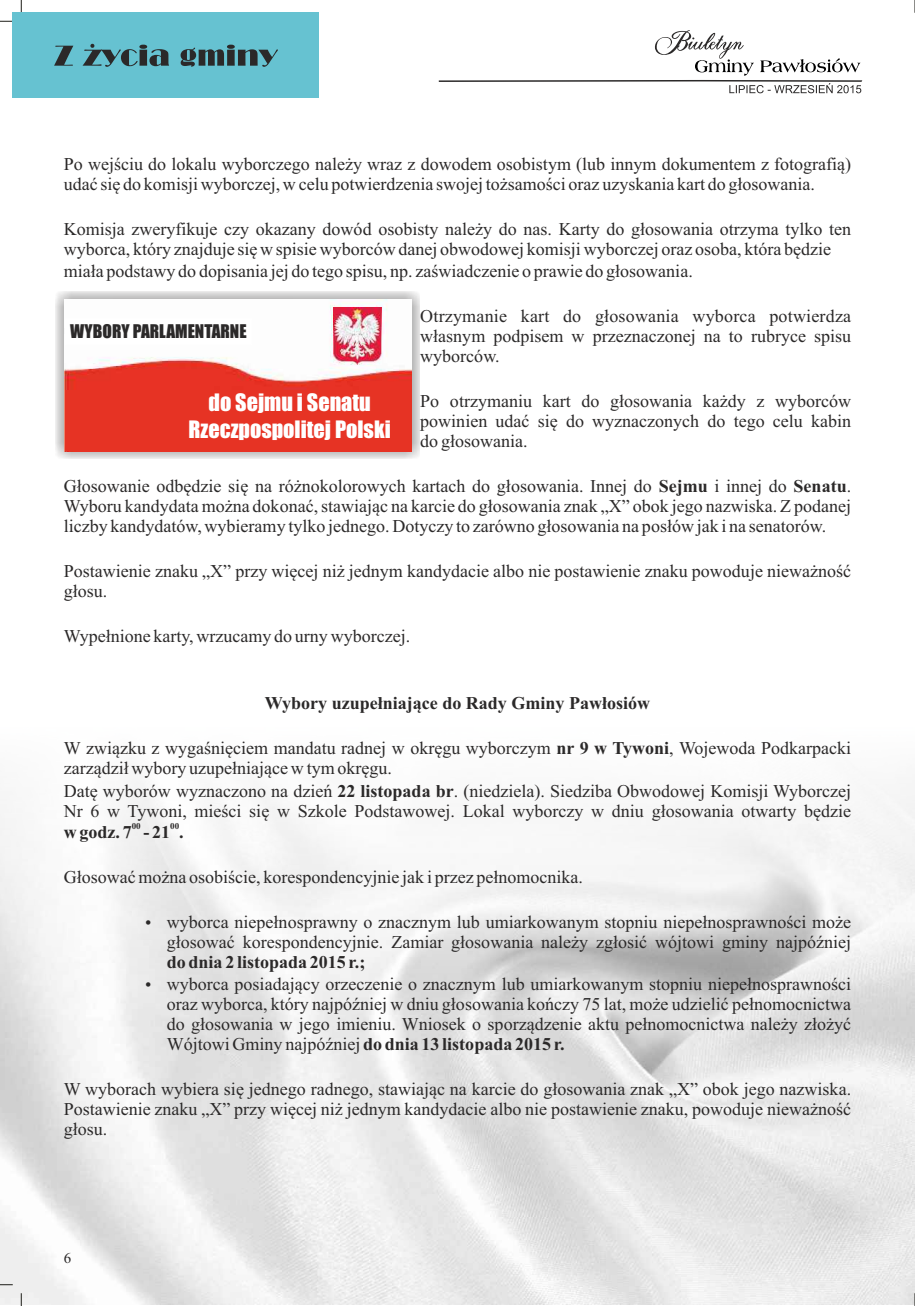
<style>
.page{position:relative;width:915px;height:1306px;background:#fff}
.page>*{position:absolute;margin:0;border:0;box-sizing:border-box;transform-origin:0 0}
.t1{font:22.2px/26.8px "Impact";color:#fff;text-align:center}
.t2{font:18px/20px "Times New Roman";color:#2b2929}
.t3{font:700 18px "Times New Roman";color:#2b2929}
.t4{font:17.4px "Impact";color:#2b2929}
.t5{font:15px "Times New Roman";color:#2b2929}
.t6{font:700 9px "Times New Roman";color:#2b2929}
.s1{font-weight:700}
</style>
<div class="page">
<img style="left:0;top:781px;width:913px;height:523px">
<svg style="left:21px;top:1293px;width:1px;height:12px"></svg>
<svg style="left:914px;top:1293px;width:1px;height:12px"></svg>
<svg style="left:0;top:1284px;width:13px;height:1px"></svg>
<svg style="left:21px;top:0;width:1px;height:13px"></svg>
<svg style="left:914px;top:0;width:1px;height:13px"></svg>
<svg style="left:0;top:21px;width:13px;height:1px"></svg>
<div style="left:13px;top:13px;width:306px;height:85px;background:#66c2d1"></div>
<svg style="left:438px;top:30px;width:425px;height:63px"></svg>
<svg style="left:54px;top:44px;width:224px;height:23px"></svg>
<div style="left:56px;top:291px;width:364px;height:168px;background:#2b2929;opacity:.49"></div>
<img style="left:64px;top:300px;width:347px;height:151px">
<svg style="left:65px;top:318px;width:187px;height:27px"></svg>
<div style="left:65px;top:391px;width:346px;height:60px;background:#e63324"></div>
<img style="left:333px;top:307px;width:48px;height:57px">
<svg style="left:146px;top:920px;width:4px;height:4px"></svg>
<svg style="left:146px;top:982px;width:4px;height:4px"></svg>
<p class="t2" style="left:64px;top:155px;width:788px">Po wejściu do lokalu wyborczego należy wraz z dowodem osobistym (lub innym dokumentem z fotografią) udać się do komisji wyborczej, w celu potwierdzenia swojej tożsamości oraz uzyskania kart do głosowania.</p>
<p class="t2" style="left:64px;top:220px;width:788px">Komisja zweryfikuje czy okazany dowód osobisty należy do nas. Karty do głosowania otrzyma tylko ten wyborca, który znajduje się w spisie wyborców danej obwodowej komisji wyborczej oraz osoba, która będzie</p>
<p class="t2" style="left:64px;top:263px;width:630px">miała podstawy do dopisania jej do tego spisu, np. zaświadczenie o prawie do głosowania.</p>
<p class="t2" style="left:420px;top:308px;width:432px;text-align:justify">Otrzymanie kart do głosowania wyborca potwierdza własnym podpisem w przeznaczonej na to rubryce spisu wyborców.</p>
<p class="t2" style="left:420px;top:393px;width:432px;text-align:justify">Po otrzymaniu kart do głosowania każdy z wyborców powinien udać się do wyznaczonych do tego celu kabin do głosowania.</p>
<p class="t2" style="left:64px;top:478px;width:788px;text-align:justify">Głosowanie odbędzie się na różnokolorowych kartach do głosowania. Innej do <span class="s1">Sejmu</span> i innej do <span class="s1">Senatu</span>.<br>Wyboru kandydata można dokonać, stawiając na karcie do głosowania znak „X” obok jego nazwiska. Z podanej liczby kandydatów, wybieramy tylko jednego. Dotyczy to zarówno głosowania na posłów jak i na senatorów.</p>
<p class="t2" style="left:64px;top:562px;width:788px">Postawienie znaku „X” przy więcej niż jednym kandydacie albo nie postawienie znaku powoduje nieważność głosu.</p>
<p class="t2" style="left:64px;top:627px;width:348px">Wypełnione karty, wrzucamy do urny wyborczej.</p>
<p class="t4" style="left:70px;top:324px;width:178px">WYBORY PARLAMENTARNE</p>
<p class="t1" style="left:188px;top:390px;width:203px">do Sejmu i Senatu<br>Rzeczpospolitej Polski</p>
<p class="t3" style="left:265px;top:697px;width:386px">Wybory uzupełniające do Rady Gminy Pawłosiów</p>
<p class="t2" style="left:64px;top:740px;width:788px">W związku z wygaśnięciem mandatu radnej w okręgu wyborczym <span class="s1">nr 9 w Tywoni</span>, Wojewoda Podkarpacki zarządził wybory uzupełniające w tym okręgu.</p>
<p class="t2" style="left:64px;top:782px;width:788px">Datę wyborów wyznaczono na dzień <span class="s1">22 listopada br</span>. (niedziela). Siedziba Obwodowej Komisji Wyborczej<br>Nr 6 w Tywoni, mieści się w Szkole Podstawowej. Lokal wyborczy w dniu głosowania otwarty będzie</p>
<p class="t6" style="left:132px;top:822px;width:10px">00</p>
<p class="t6" style="left:170px;top:822px;width:10px">00</p>
<p class="t3" style="left:64px;top:825px;width:121px">w godz. 7 - 21 .</p>
<p class="t2" style="left:64px;top:868px;width:520px">Głosować można osobiście, korespondencyjnie jak i przez pełnomocnika.</p>
<p class="t2" style="left:167px;top:913px;width:685px">wyborca niepełnosprawny o znacznym lub umiarkowanym stopniu niepełnosprawności może głosować korespondencyjnie. Zamiar głosowania należy zgłosić wójtowi gminy najpóźniej</p>
<p class="t3" style="left:167px;top:955px;width:200px">do dnia 2 listopada 2015 r.;</p>
<p class="t2" style="left:167px;top:976px;width:685px;text-align:justify">wyborca posiadający orzeczenie o znacznym lub umiarkowanym stopniu niepełnosprawności oraz wyborca, który najpóźniej w dniu głosowania kończy 75 lat, może udzielić pełnomocnictwa do głosowania w jego imieniu. Wniosek o sporządzenie aktu pełnomocnictwa należy złożyć Wójtowi Gminy najpóźniej <span class="s1">do dnia 13 listopada 2015 r.</span></p>
<p class="t2" style="left:64px;top:1080px;width:788px;text-align:justify">W wyborach wybiera się jednego radnego, stawiając na karcie do głosowania znak „X” obok jego nazwiska.<br>Postawienie znaku „X” przy więcej niż jednym kandydacie albo nie postawienie znaku, powoduje nieważność głosu.</p>
<p class="t5" style="left:64px;top:1252px;width:9px">6</p>
</div>
